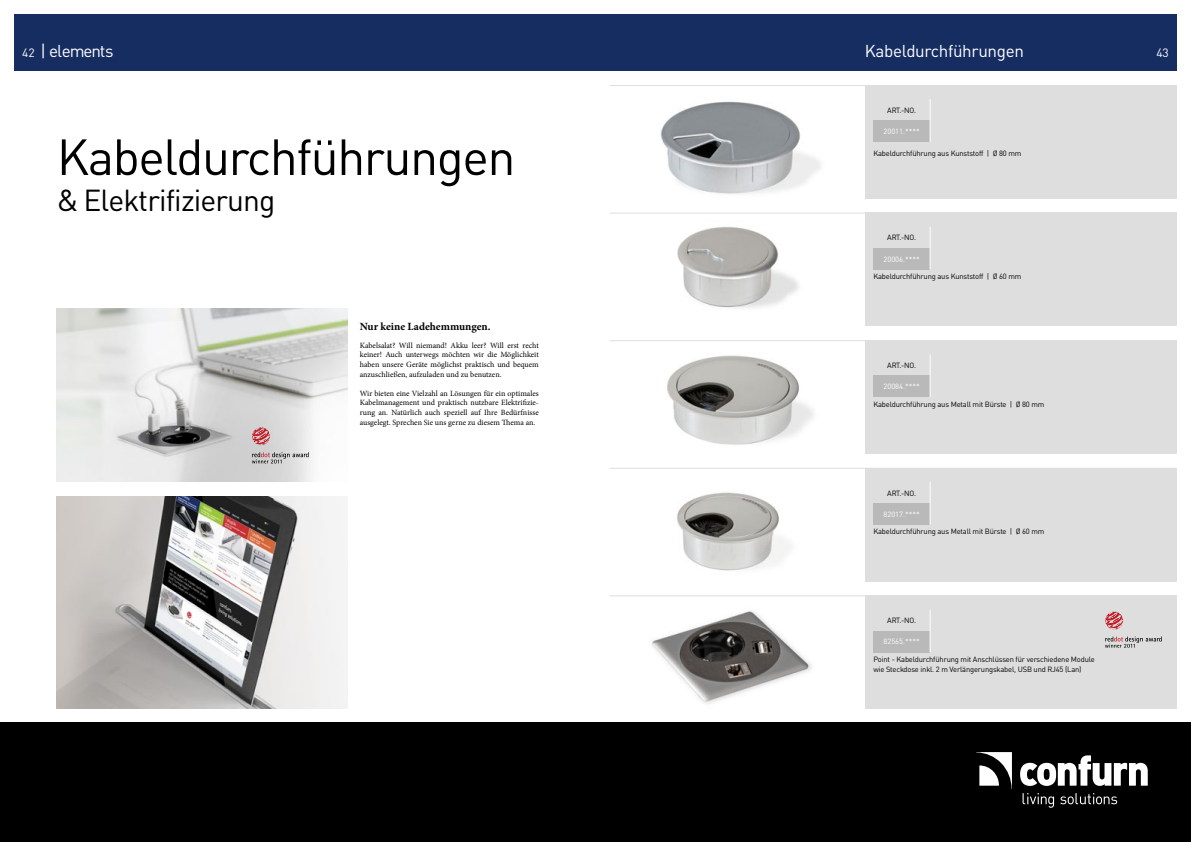
<style>
.page{position:relative;width:1191px;height:842px;background:#fff}
.page>*{position:absolute;margin:0;border:0;box-sizing:border-box;transform-origin:0 0}
.t1{font:50px "DIN Pro";letter-spacing:-.03em;color:#000}
.t2{font:30px "DIN Pro";letter-spacing:-.03em;color:#000}
.t3{font:17px "DIN Pro";letter-spacing:-.02em;color:#fff}
.t4{font:17px "DIN Pro";letter-spacing:-.06em;color:#fff}
.t5{font:12px "DIN Pro";color:#fff}
.t6{font:700 11px "Minion Pro";color:#000}
.t7{font:8px/9.6px "Minion Pro";color:#000;text-align:justify}
.t8{font:7.5px/10px "DIN Pro";letter-spacing:-.02em;color:#000}
.t9{font:7.5px "DIN Pro";color:#fff}
.s1{font-size:12px}
</style>
<div class="page">
<div style="left:14px;top:14px;width:1162px;height:57px;background:#162d62"></div>
<div style="left:0;top:722px;width:1191px;height:120px;background:#000"></div>
<svg style="left:976px;top:752px;width:36px;height:37px"></svg>
<svg style="left:1020px;top:755px;width:127px;height:31px"></svg>
<svg style="left:1022px;top:793px;width:32px;height:15px"></svg>
<svg style="left:1060px;top:793px;width:57px;height:11px"></svg>
<img style="left:57px;top:496px;width:290px;height:212px">
<img style="left:57px;top:308px;width:290px;height:174px">
<img style="left:660px;top:101px;width:161px;height:93px">
<img style="left:667px;top:355px;width:146px;height:90px">
<img style="left:643px;top:596px;width:180px;height:108px">
<div style="left:865px;top:340px;width:311px;height:114px;background:#dedede"></div>
<hr style="left:609px;top:340px;width:567px;height:1px;background:#dedede">
<div style="left:865px;top:595px;width:311px;height:114px;background:#dedede"></div>
<hr style="left:609px;top:595px;width:567px;height:1px;background:#dedede">
<div style="left:865px;top:85px;width:311px;height:113px;background:#dedede"></div>
<div style="left:873px;top:121px;width:57px;height:21px;background:#b9b9ba"></div>
<svg style="left:930px;top:99px;width:1px;height:43px"></svg>
<div style="left:873px;top:376px;width:57px;height:21px;background:#b9b9ba"></div>
<svg style="left:930px;top:354px;width:1px;height:43px"></svg>
<div style="left:873px;top:631px;width:57px;height:21px;background:#b9b9ba"></div>
<svg style="left:930px;top:610px;width:1px;height:42px"></svg>
<img style="left:677px;top:227px;width:122px;height:81px">
<div style="left:865px;top:213px;width:311px;height:113px;background:#dedede"></div>
<hr style="left:609px;top:213px;width:567px;height:1px;background:#dedede">
<div style="left:873px;top:248px;width:57px;height:21px;background:#b9b9ba"></div>
<svg style="left:930px;top:227px;width:1px;height:42px"></svg>
<img style="left:677px;top:492px;width:113px;height:79px">
<div style="left:865px;top:468px;width:311px;height:113px;background:#dedede"></div>
<hr style="left:609px;top:468px;width:567px;height:1px;background:#dedede">
<div style="left:873px;top:503px;width:57px;height:22px;background:#b9b9ba"></div>
<svg style="left:930px;top:482px;width:1px;height:43px"></svg>
<hr style="left:609px;top:85px;width:567px;height:1px;background:#dedede">
<svg style="left:252px;top:427px;width:18px;height:18px"></svg>
<svg style="left:252px;top:452px;width:57px;height:11px"></svg>
<svg style="left:1105px;top:611px;width:18px;height:19px"></svg>
<svg style="left:1105px;top:636px;width:56px;height:12px"></svg>
<h3 class="t4" style="left:22px;top:38px;width:93px"><span class="s1">42</span> | elements</h3>
<h3 class="t5" style="left:1156px;top:43px;width:14px">43</h3>
<h3 class="t3" style="left:865px;top:38px;width:161px">Kabeldurchführungen</h3>
<h1 class="t1" style="left:57px;top:119px;width:460px">Kabeldurchführungen</h1>
<h2 class="t2" style="left:57px;top:177px;width:220px">&amp; Elektrifizierung</h2>
<h3 class="t6" style="left:360px;top:318px;width:132px">Nur keine Ladehemmungen.</h3>
<p class="t7" style="left:360px;top:340px;width:180px">Kabelsalat? Will niemand! Akku leer? Will erst recht keiner! Auch unterwegs möchten wir die Möglichkeit haben unsere Geräte möglichst praktisch und bequem anzuschließen, aufzuladen und zu benutzen.</p>
<p class="t7" style="left:360px;top:388px;width:180px">Wir bieten eine Vielzahl an Lösungen für ein optimales Kabelmanagement und praktisch nutzbare Elektrifizie&shy;rung an. Natürlich auch speziell auf Ihre Bedürfnisse ausgelegt. Sprechen Sie uns gerne zu diesem Thema an.</p>
<p class="t8" style="left:887px;top:105px;width:30px">ART.-NO.</p>
<p class="t9" style="left:883px;top:126px;width:38px">20011.****</p>
<p class="t8" style="left:873px;top:148px;width:150px">Kabeldurchführung aus Kunststoff | Ø 80 mm</p>
<p class="t8" style="left:887px;top:232px;width:30px">ART.-NO.</p>
<p class="t9" style="left:883px;top:253px;width:38px">20006.****</p>
<p class="t8" style="left:873px;top:271px;width:150px">Kabeldurchführung aus Kunststoff | Ø 60 mm</p>
<p class="t8" style="left:887px;top:360px;width:30px">ART.-NO.</p>
<p class="t9" style="left:883px;top:381px;width:38px">20084.****</p>
<p class="t8" style="left:873px;top:399px;width:173px">Kabeldurchführung aus Metall mit Bürste | Ø 80 mm</p>
<p class="t8" style="left:887px;top:487px;width:30px">ART.-NO.</p>
<p class="t9" style="left:883px;top:508px;width:38px">82017.****</p>
<p class="t8" style="left:873px;top:526px;width:173px">Kabeldurchführung aus Metall mit Bürste | Ø 60 mm</p>
<p class="t8" style="left:887px;top:615px;width:30px">ART.-NO.</p>
<p class="t9" style="left:883px;top:636px;width:38px">82565.****</p>
<p class="t8" style="left:873px;top:654px;width:223px">Point - Kabeldurchführung mit Anschlüssen für verschiedene Module wie Steckdose inkl. 2 m Verlängerungskabel, USB und RJ45 (Lan)</p>
</div>
